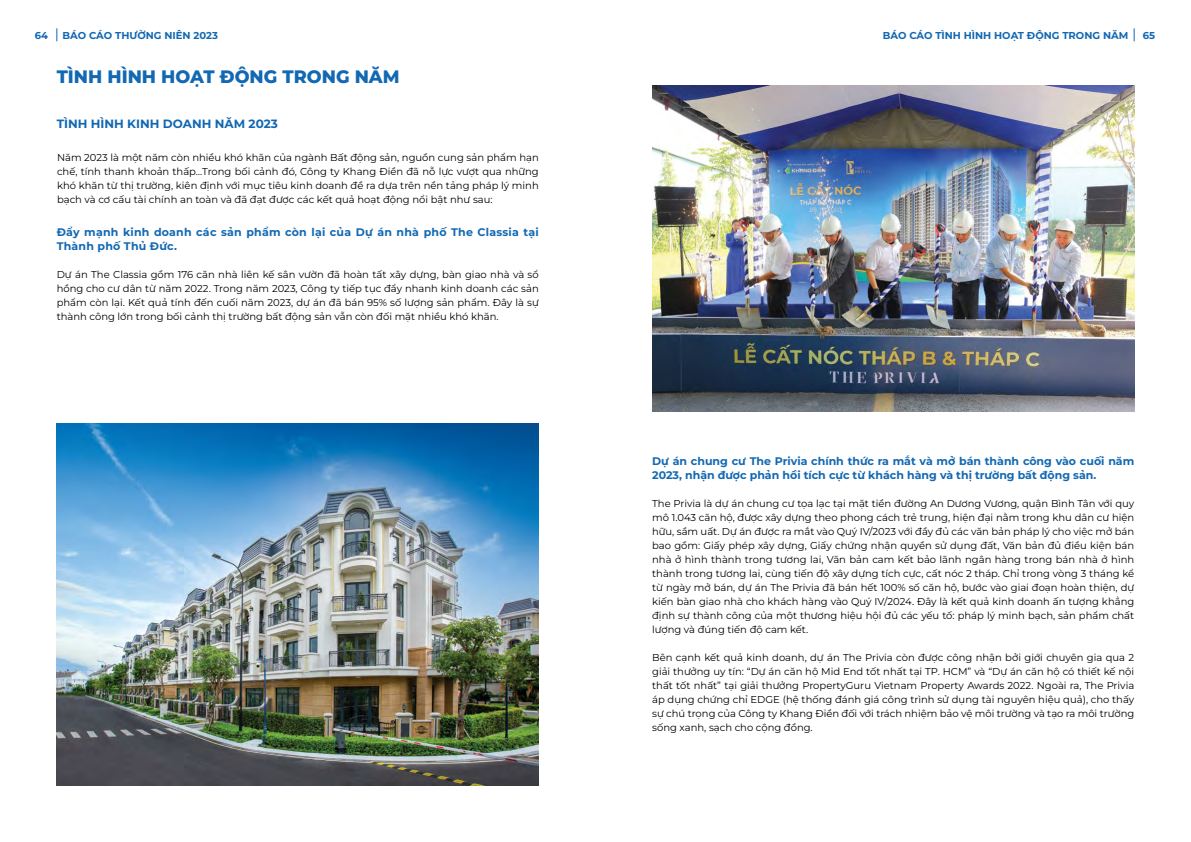
<style>
.page{position:relative;width:1191px;height:842px;background:#fff}
.page>*{position:absolute;margin:0;border:0;box-sizing:border-box;transform-origin:0 0}
.t1{font:800 18px "Montserrat";color:#1268b3}
.t2{font:700 12px "Montserrat";color:#1268b3}
.t3{font:700 11px/14px "Montserrat";color:#1268b3}
.t4{font:700 11px/14px "Montserrat";letter-spacing:.02em;color:#1268b3}
.t5{font:10px/14px "Montserrat";color:#000;text-align:justify}
.t6{font:700 10px "Montserrat";color:#1268b3}
</style>
<div class="page">
<img style="left:57px;top:423px;width:482px;height:362px">
<img style="left:652px;top:85px;width:482px;height:326px">
<svg style="left:56px;top:28px;width:1px;height:13px"></svg>
<svg style="left:1133px;top:28px;width:1px;height:13px"></svg>
<p class="t6" style="left:35px;top:28px;width:15px">64</p>
<p class="t6" style="left:63px;top:28px;width:157px">BÁO CÁO THƯỜNG NIÊN 2023</p>
<p class="t6" style="left:883px;top:28px;width:247px">BÁO CÁO TÌNH HÌNH HOẠT ĐỘNG TRONG NĂM</p>
<p class="t6" style="left:1142px;top:28px;width:14px">65</p>
<h1 class="t1" style="left:57px;top:64px;width:344px">TÌNH HÌNH HOẠT ĐỘNG TRONG NĂM</h1>
<p class="t2" style="left:57px;top:116px;width:223px">TÌNH HÌNH KINH DOANH NĂM 2023</p>
<p class="t5" style="left:57px;top:150px;width:483px">Năm 2023 là một năm còn nhiều khó khăn của ngành Bất động sản, nguồn cung sản phẩm hạn chế, tính thanh khoản thấp…Trong bối cảnh đó, Công ty Khang Điền đã nỗ lực vượt qua những khó khăn từ thị trường, kiên định với mục tiêu kinh doanh đề ra dựa trên nền tảng pháp lý minh bạch và cơ cấu tài chính an toàn và đã đạt được các kết quả hoạt động nổi bật như sau:</p>
<p class="t4" style="left:57px;top:225px;width:483px">Đẩy mạnh kinh doanh các sản phẩm còn lại của Dự án nhà phố The Classia tại<br>Thành phố Thủ Đức.</p>
<p class="t5" style="left:57px;top:267px;width:483px">Dự án The Classia gồm 176 căn nhà liên kế sân vườn đã hoàn tất xây dựng, bàn giao nhà và sổ hồng cho cư dân từ năm 2022. Trong năm 2023, Công ty tiếp tục đẩy nhanh kinh doanh các sản phẩm còn lại. Kết quả tính đến cuối năm 2023, dự án đã bán 95% số lượng sản phẩm. Đây là sự thành công lớn trong bối cảnh thị trường bất động sản vẫn còn đối mặt nhiều khó khăn.</p>
<p class="t3" style="left:652px;top:453px;width:483px">Dự án chung cư The Privia chính thức ra mắt và mở bán thành công vào cuối năm<br>2023, nhận được phản hồi tích cực từ khách hàng và thị trường bất động sản.</p>
<p class="t5" style="left:652px;top:496px;width:483px">The Privia là dự án chung cư tọa lạc tại mặt tiền đường An Dương Vương, quận Bình Tân với quy mô 1.043 căn hộ, được xây dựng theo phong cách trẻ trung, hiện đại nằm trong khu dân cư hiện hữu, sầm uất. Dự án được ra mắt vào Quý IV/2023 với đầy đủ các văn bản pháp lý cho việc mở bán bao gồm: Giấy phép xây dựng, Giấy chứng nhận quyền sử dụng đất, Văn bản đủ điều kiện bán nhà ở hình thành trong tương lai, Văn bản cam kết bảo lãnh ngân hàng trong bán nhà ở hình thành trong tương lai, cùng tiến độ xây dựng tích cực, cất nóc 2 tháp. Chỉ trong vòng 3 tháng kể từ ngày mở bán, dự án The Privia đã bán hết 100% số căn hộ, bước vào giai đoạn hoàn thiện, dự kiến bàn giao nhà cho khách hàng vào Quý IV/2024. Đây là kết quả kinh doanh ấn tượng khẳng định sự thành công của một thương hiệu hội đủ các yếu tố: pháp lý minh bạch, sản phẩm chất lượng và đúng tiến độ cam kết.</p>
<p class="t5" style="left:652px;top:650px;width:483px">Bên cạnh kết quả kinh doanh, dự án The Privia còn được công nhận bởi giới chuyên gia qua 2 giải thưởng uy tín: “Dự án căn hộ Mid End tốt nhất tại TP. HCM” và “Dự án căn hộ có thiết kế nội thất tốt nhất” tại giải thưởng PropertyGuru Vietnam Property Awards 2022. Ngoài ra, The Privia áp dụng chứng chỉ EDGE (hệ thống đánh giá công trình sử dụng tài nguyên hiệu quả), cho thấy sự chú trọng của Công ty Khang Điền đối với trách nhiệm bảo vệ môi trường và tạo ra môi trường sống xanh, sạch cho cộng đồng.</p>
</div>
